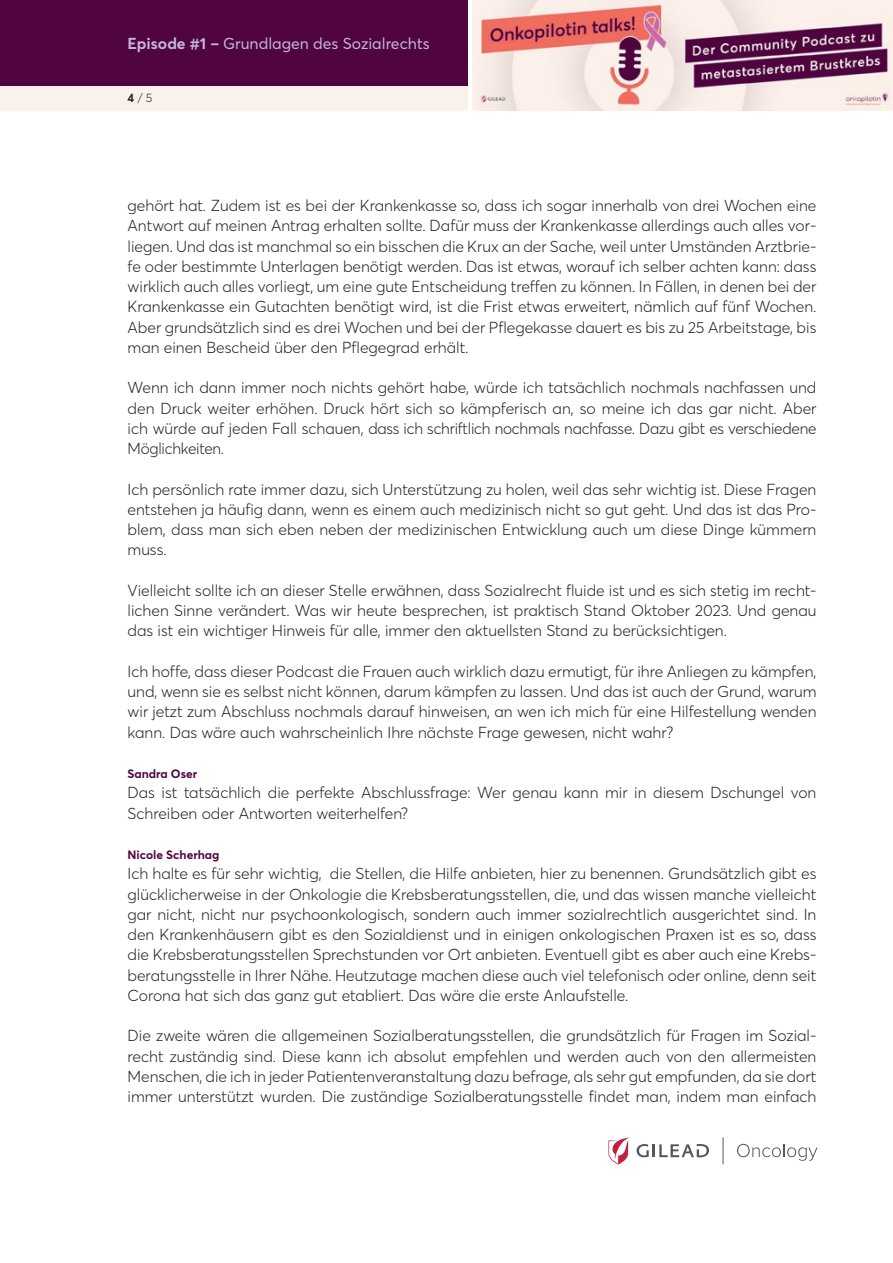
<style>
.page{position:relative;width:893px;height:1263px;background:#fff}
.page>*{position:absolute;margin:0;border:0;box-sizing:border-box;transform-origin:0 0}
.t1{font:300 15.75px/20.2px "Averta Std PE";color:#231f20;text-align:justify}
.t2{font:15.75px "Averta Std PE";color:#c4b5d7}
.t3{font:700 12px "Averta Std PE";color:#500440}
.t4{font:300 12px "Averta Std PE";color:#231f20}
.s1{font-weight:700}
</style>
<div class="page">
<div style="left:0;top:85px;width:468px;height:26px;background:#faf1eb"></div>
<div style="left:0;top:0;width:468px;height:85px;background:#500440"></div>
<img style="left:472px;top:1px;width:421px;height:110px">
<svg style="left:737px;top:1144px;width:80px;height:17px"></svg>
<svg style="left:636px;top:1144px;width:73px;height:13px"></svg>
<svg style="left:608px;top:1138px;width:21px;height:26px"></svg>
<svg style="left:723px;top:1137px;width:1px;height:27px"></svg>
<p class="t2" style="left:128px;top:33px;width:304px"><span class="s1">Episode #1 –</span> Grundlagen des Sozialrechts</p>
<p class="t4" style="left:128px;top:90px;width:26px"><span class="s1">4</span> / 5</p>
<p class="t1" style="left:128px;top:195px;width:690px">gehört hat. Zudem ist es bei der Krankenkasse so, dass ich sogar innerhalb von drei Wochen eine Antwort auf meinen Antrag erhalten sollte. Dafür muss der Krankenkasse allerdings auch alles vor&shy;liegen. Und das ist manchmal so ein bisschen die Krux an der Sache, weil unter Umständen Arztbrie&shy;fe oder bestimmte Unterlagen benötigt werden. Das ist etwas, worauf ich selber achten kann: dass wirklich auch alles vorliegt, um eine gute Entscheidung treffen zu können. In Fällen, in denen bei der Krankenkasse ein Gutachten benötigt wird, ist die Frist etwas erweitert, nämlich auf fünf Wochen.<br>Aber grundsätzlich sind es drei Wochen und bei der Pflegekasse dauert es bis zu 25 Arbeitstage, bis man einen Bescheid über den Pflegegrad erhält.</p>
<p class="t1" style="left:128px;top:377px;width:690px">Wenn ich dann immer noch nichts gehört habe, würde ich tatsächlich nochmals nachfassen und den Druck weiter erhöhen. Druck hört sich so kämpferisch an, so meine ich das gar nicht. Aber ich würde auf jeden Fall schauen, dass ich schriftlich nochmals nachfasse. Dazu gibt es verschiedene Möglichkeiten.</p>
<p class="t1" style="left:128px;top:478px;width:690px">Ich persönlich rate immer dazu, sich Unterstützung zu holen, weil das sehr wichtig ist. Diese Fragen entstehen ja häufig dann, wenn es einem auch medizinisch nicht so gut geht. Und das ist das Pro&shy;blem, dass man sich eben neben der medizinischen Entwicklung auch um diese Dinge kümmern muss.</p>
<p class="t1" style="left:128px;top:579px;width:690px">Vielleicht sollte ich an dieser Stelle erwähnen, dass Sozialrecht fluide ist und es sich stetig im recht&shy;lichen Sinne verändert. Was wir heute besprechen, ist praktisch Stand Oktober 2023. Und genau das ist ein wichtiger Hinweis für alle, immer den aktuellsten Stand zu berücksichtigen.</p>
<p class="t1" style="left:128px;top:660px;width:690px">Ich hoffe, dass dieser Podcast die Frauen auch wirklich dazu ermutigt, für ihre Anliegen zu kämpfen, und, wenn sie es selbst nicht können, darum kämpfen zu lassen. Und das ist auch der Grund, warum wir jetzt zum Abschluss nochmals darauf hinweisen, an wen ich mich für eine Hilfestellung wenden kann. Das wäre auch wahrscheinlich Ihre nächste Frage gewesen, nicht wahr?</p>
<p class="t3" style="left:128px;top:765px;width:71px">Sandra Oser</p>
<p class="t1" style="left:128px;top:782px;width:690px">Das ist tatsächlich die perfekte Abschlussfrage: Wer genau kann mir in diesem Dschungel von<br>Schreiben oder Antworten weiterhelfen?</p>
<p class="t3" style="left:128px;top:846px;width:93px">Nicole Scherhag</p>
<p class="t1" style="left:128px;top:863px;width:690px">Ich halte es für sehr wichtig, die Stellen, die Hilfe anbieten, hier zu benennen. Grundsätzlich gibt es glücklicherweise in der Onkologie die Krebsberatungsstellen, die, und das wissen manche vielleicht gar nicht, nicht nur psychoonkologisch, sondern auch immer sozialrechtlich ausgerichtet sind. In den Krankenhäusern gibt es den Sozialdienst und in einigen onkologischen Praxen ist es so, dass die Krebsberatungsstellen Sprechstunden vor Ort anbieten. Eventuell gibt es aber auch eine Krebs&shy;beratungsstelle in Ihrer Nähe. Heutzutage machen diese auch viel telefonisch oder online, denn seit Corona hat sich das ganz gut etabliert. Das wäre die erste Anlaufstelle.</p>
<p class="t1" style="left:128px;top:1025px;width:690px">Die zweite wären die allgemeinen Sozialberatungsstellen, die grundsätzlich für Fragen im Sozial&shy;recht zuständig sind. Diese kann ich absolut empfehlen und werden auch von den allermeisten Menschen, die ich in jeder Patientenveranstaltung dazu befrage, als sehr gut empfunden, da sie dort immer unterstützt wurden. Die zuständige Sozialberatungsstelle findet man, indem man einfach</p>
</div>
